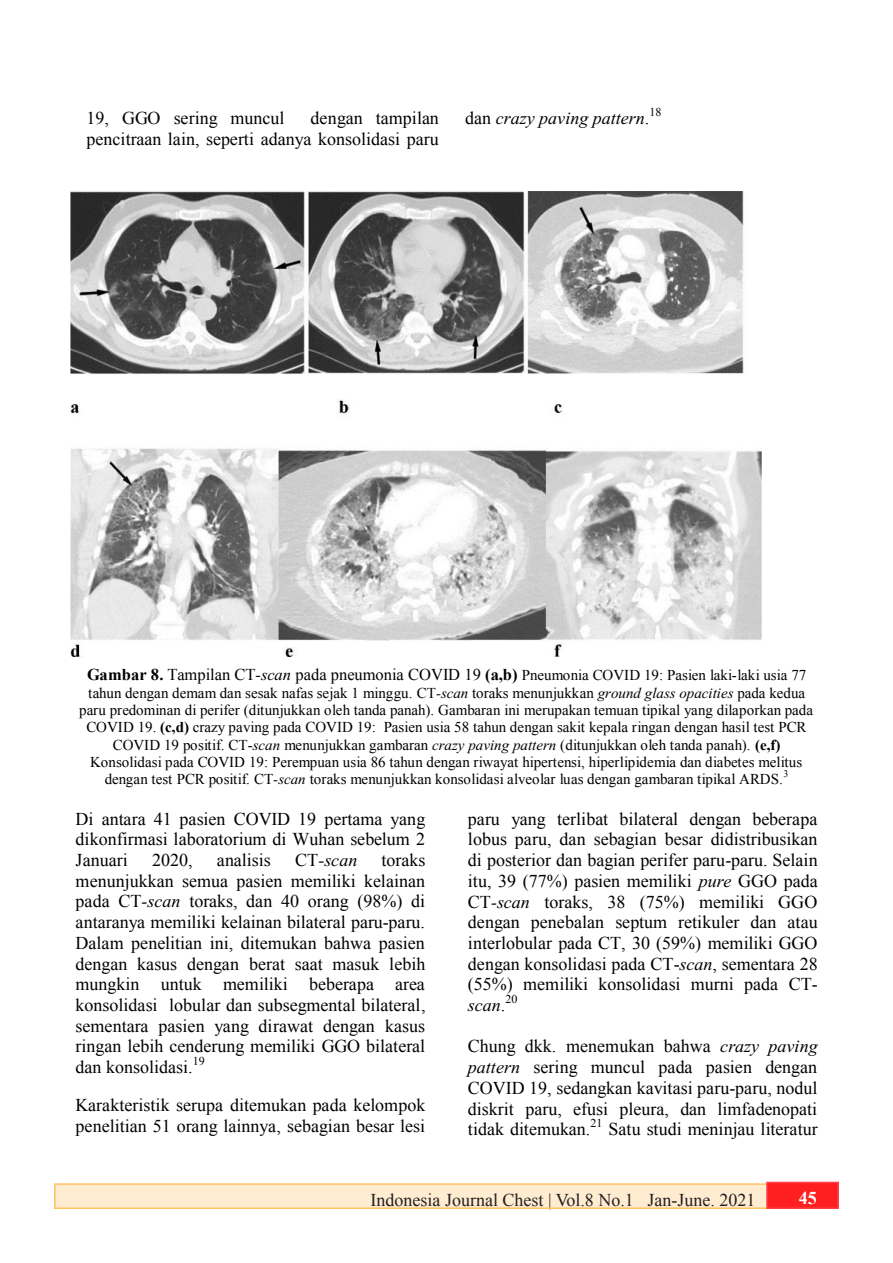
<style>
.page{position:relative;width:893px;height:1263px;background:#fff}
.page>*{position:absolute;margin:0;border:0;box-sizing:border-box;transform-origin:0 0}
.t1{font:18px/20.7px "Times New Roman";color:#000;text-align:justify}
.t2{font:18px "Times New Roman";color:#231f20}
.t3{font:italic 18px "Times New Roman";color:#000}
.t4{font:700 18px "Times New Roman";color:#fff}
.t5{font:15px/17.2px "Times New Roman";color:#000;text-align:center}
.t6{font:12px "Times New Roman";color:#000}
.t7{font:9.9px "Times New Roman";color:#000}
.s1{font-style:normal}
.s2{font-weight:700;font-size:16.5px}
.s3{font-size:16.5px}
.s4{font-style:italic;font-size:16.5px}
.s5{font-style:italic}
.s6{font-weight:700}
</style>
<div class="page">
<div style="left:55px;top:1184px;width:783px;height:24px;background:#ffecd1"></div>
<div style="left:54px;top:1183px;width:785px;height:26px;border:2px solid #ffc260"></div>
<div style="left:766px;top:1182px;width:73px;height:27px;background:#ff1f20;border:2px solid #ff4047"></div>
<img style="left:70px;top:192px;width:692px;height:465px">
<p class="t1" style="left:86px;top:108px;width:354px;text-align:right">dengan tampilan<br>pencitraan lain, seperti adanya konsolidasi paru</p>
<p class="t3" style="left:465px;top:109px;width:186px"><span class="s1">dan</span> crazy paving pattern<span class="s1">.</span></p>
<p class="t6" style="left:649px;top:104px;width:13px">18</p>
<p class="t1" style="left:86px;top:108px;width:200px">19, GGO sering muncul</p>
<p class="t5" style="left:79px;top:666px;width:735px"><span class="s2">Gambar 8.</span> <span class="s3">Tampilan CT</span><span class="s4">-scan</span> <span class="s3">pada pneumonia COVID 19</span> <span class="s2">(a,b)</span> Pneumonia COVID 19: Pasien laki-laki usia 77 tahun dengan demam dan sesak nafas sejak 1 minggu. CT<span class="s5">-scan</span> toraks menunjukkan <span class="s5">ground glass opacities</span> pada kedua paru predominan di perifer (ditunjukkan oleh tanda panah). Gambaran ini merupakan temuan tipikal yang dilaporkan pada COVID 19. <span class="s6">(c,d)</span> crazy paving pada COVID 19: Pasien usia 58 tahun dengan sakit kepala ringan dengan hasil test PCR COVID 19 positif. CT-<span class="s5">scan</span> menunjukkan gambaran <span class="s5">crazy paving pattern</span> (ditunjukkan oleh tanda panah). <span class="s6">(e,f)<br></span>Konsolidasi pada COVID 19: Perempuan usia 86 tahun dengan riwayat hipertensi, hiperlipidemia dan diabetes melitus dengan test PCR positif. CT<span class="s5">-scan</span> toraks menunjukkan konsolidasi alveolar luas dengan gambaran tipikal ARDS.</p>
<p class="t7" style="left:784px;top:767px;width:6px">3</p>
<p class="t1" style="left:76px;top:808px;width:351px">Di antara 41 pasien COVID 19 pertama yang dikonfirmasi laboratorium di Wuhan sebelum 2<br>Januari</p>
<p class="t1" style="left:76px;top:849px;width:351px;text-indent:306px">toraks menunjukkan semua pasien memiliki kelainan pada CT<span class="s5">-scan</span> toraks, dan 40 orang (98%) di antaranya memiliki kelainan bilateral paru-paru.<br>Dalam penelitian ini, ditemukan bahwa pasien dengan kasus dengan berat saat masuk lebih mungkin untuk memiliki beberapa area konsolidasi lobular dan subsegmental bilateral, sementara pasien yang dirawat dengan kasus ringan lebih cenderung memiliki GGO bilateral dan konsolidasi.</p>
<p class="t1" style="left:152px;top:849px;width:42px">2020,</p>
<p class="t1" style="left:217px;top:849px;width:55px">analisis</p>
<p class="t3" style="left:295px;top:850px;width:64px"><span class="s1">CT</span>-scan</p>
<p class="t6" style="left:193px;top:1053px;width:13px">19</p>
<p class="t1" style="left:76px;top:1095px;width:351px">Karakteristik serupa ditemukan pada kelompok penelitian 51 orang lainnya, sebagian besar lesi</p>
<p class="t1" style="left:468px;top:808px;width:351px">paru yang terlibat bilateral dengan beberapa lobus paru, dan sebagian besar didistribusikan di posterior dan bagian perifer paru-paru. Selain itu, 39 (77%) pasien memiliki <span class="s5">pure</span> GGO pada CT<span class="s5">-scan</span> toraks, 38 (75%) memiliki GGO dengan penebalan septum retikuler dan atau interlobular pada CT, 30 (59%) memiliki GGO dengan konsolidasi pada CT-<span class="s5">scan</span>, sementara 28 (55%) memiliki konsolidasi murni pada CT&shy;<span class="s5">scan</span>.</p>
<p class="t6" style="left:505px;top:990px;width:13px">20</p>
<p class="t1" style="left:468px;top:1036px;width:351px">Chung dkk. menemukan bahwa <span class="s5">crazy paving pattern</span> sering muncul pada pasien dengan COVID 19, sedangkan kavitasi paru-paru, nodul diskrit paru, efusi pleura, dan limfadenopati tidak ditemukan.</p>
<p class="t6" style="left:591px;top:1115px;width:13px">21</p>
<p class="t1" style="left:609px;top:1119px;width:211px">Satu studi meninjau literatur</p>
<p class="t2" style="left:370px;top:1188px;width:386px">Indonesia Journal Chest | Vol.8 No.1 Jan-June. 2021</p>
<p class="t4" style="left:799px;top:1185px;width:19px">45</p>
<p class="t4" style="left:789px;top:1187px;width:19px">45</p>
</div>
